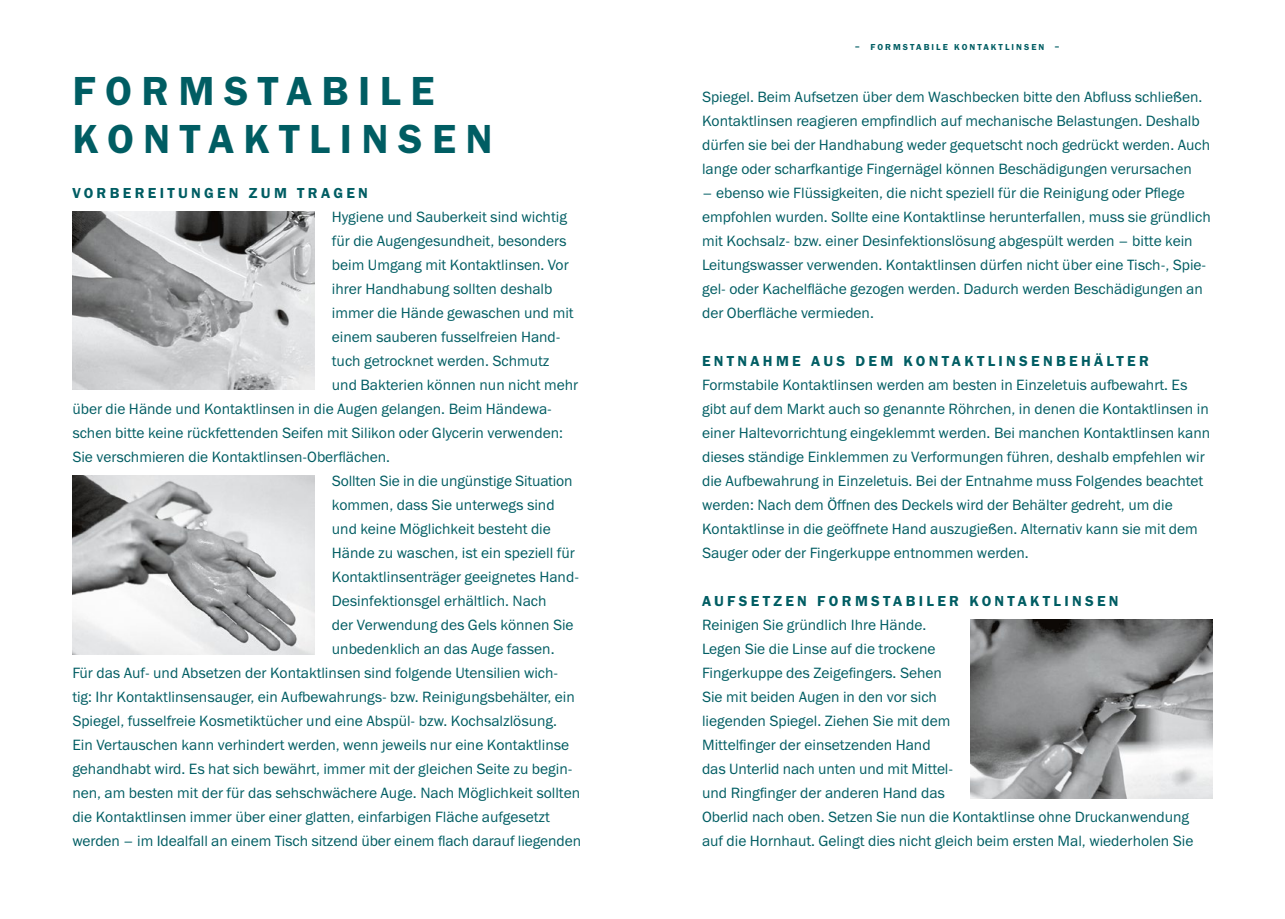
<style>
.page{position:relative;width:1285px;height:919px;background:#fff}
.page>*{position:absolute;margin:0;border:0;box-sizing:border-box;transform-origin:0 0}
.t1{font:600 42px/48px "Franklin Gothic EF";letter-spacing:.225em;color:#005d63}
.t2{font:15px/24px "Franklin Gothic Book ITC";color:#005d63}
.t3{font:600 15px "Franklin Gothic EF";letter-spacing:.22em;color:#005d63}
.t4{font:600 9px "Franklin Gothic EF";letter-spacing:.225em;color:#005d63}
</style>
<div class="page">
<img style="left:72px;top:211px;width:243px;height:179px">
<img style="left:72px;top:475px;width:243px;height:179px">
<img style="left:970px;top:619px;width:242px;height:179px">
<h1 class="t1" style="left:72px;top:67px;width:421px">FORMSTABILE<br>KONTAKTLINSEN</h1>
<p class="t3" style="left:72px;top:184px;width:297px">VORBEREITUNGEN ZUM TRAGEN</p>
<p class="t2" style="left:332px;top:204px;width:236px">Hygiene und Sauberkeit sind wichtig</p>
<p class="t2" style="left:332px;top:228px;width:236px">für die Augengesundheit, besonders</p>
<p class="t2" style="left:332px;top:252px;width:238px">beim Umgang mit Kontaktlinsen. Vor</p>
<p class="t2" style="left:332px;top:276px;width:222px">ihrer Handhabung sollten deshalb</p>
<p class="t2" style="left:332px;top:300px;width:243px">immer die Hände gewaschen und mit</p>
<p class="t2" style="left:332px;top:324px;width:230px">einem sauberen fusselfreien Hand-</p>
<p class="t2" style="left:332px;top:348px;width:219px">tuch getrocknet werden. Schmutz</p>
<p class="t2" style="left:332px;top:372px;width:248px">und Bakterien können nun nicht mehr</p>
<p class="t2" style="left:72px;top:396px;width:481px">über die Hände und Kontaktlinsen in die Augen gelangen. Beim Händewa-</p>
<p class="t2" style="left:72px;top:420px;width:492px">schen bitte keine rückfettenden Seifen mit Silikon oder Glycerin verwenden:</p>
<p class="t2" style="left:72px;top:444px;width:319px">Sie verschmieren die Kontaktlinsen-Oberflächen.</p>
<p class="t2" style="left:332px;top:468px;width:242px">Sollten Sie in die ungünstige Situation</p>
<p class="t2" style="left:332px;top:492px;width:224px">kommen, dass Sie unterwegs sind</p>
<p class="t2" style="left:332px;top:516px;width:220px">und keine Möglichkeit besteht die</p>
<p class="t2" style="left:332px;top:540px;width:244px">Hände zu waschen, ist ein speziell für</p>
<p class="t2" style="left:332px;top:564px;width:249px">Kontaktlinsenträger geeignetes Hand-</p>
<p class="t2" style="left:332px;top:588px;width:216px">Desinfektionsgel erhältlich. Nach</p>
<p class="t2" style="left:332px;top:612px;width:243px">der Verwendung des Gels können Sie</p>
<p class="t2" style="left:332px;top:636px;width:224px">unbedenklich an das Auge fassen.</p>
<p class="t2" style="left:72px;top:660px;width:487px">Für das Auf- und Absetzen der Kontaktlinsen sind folgende Utensilien wich-</p>
<p class="t2" style="left:72px;top:684px;width:504px">tig: Ihr Kontaktlinsensauger, ein Aufbewahrungs- bzw. Reinigungsbehälter, ein</p>
<p class="t2" style="left:72px;top:708px;width:486px">Spiegel, fusselfreie Kosmetiktücher und eine Abspül- bzw. Kochsalzlösung.</p>
<p class="t2" style="left:72px;top:732px;width:498px">Ein Vertauschen kann verhindert werden, wenn jeweils nur eine Kontaktlinse</p>
<p class="t2" style="left:72px;top:756px;width:501px">gehandhabt wird. Es hat sich bewährt, immer mit der gleichen Seite zu begin-</p>
<p class="t2" style="left:72px;top:780px;width:509px">nen, am besten mit der für das sehschwächere Auge. Nach Möglichkeit sollten</p>
<p class="t2" style="left:72px;top:804px;width:479px">die Kontaktlinsen immer über einer glatten, einfarbigen Fläche aufgesetzt</p>
<p class="t2" style="left:72px;top:828px;width:510px">werden – im Idealfall an einem Tisch sitzend über einem flach darauf liegenden</p>
<p class="t4" style="left:855px;top:42px;width:205px">– FORMSTABILE KONTAKTLINSEN –</p>
<p class="t2" style="left:702px;top:84px;width:509px">Spiegel. Beim Aufsetzen über dem Waschbecken bitte den Abfluss schließen.<br>Kontaktlinsen reagieren empfindlich auf mechanische Belastungen. Deshalb dürfen sie bei der Handhabung weder gequetscht noch gedrückt werden. Auch lange oder scharfkantige Fingernägel können Beschädigungen verursachen</p>
<p class="t2" style="left:702px;top:180px;width:510px">– ebenso wie Flüssigkeiten, die nicht speziell für die Reinigung oder Pflege empfohlen wurden. Sollte eine Kontaktlinse herunterfallen, muss sie gründlich mit Kochsalz- bzw. einer Desinfektionslösung abgespült werden – bitte kein Leitungswasser verwenden. Kontaktlinsen dürfen nicht über eine Tisch-, Spie&shy;gel- oder Kachelfläche gezogen werden. Dadurch werden Beschädigungen an der Oberfläche vermieden.</p>
<p class="t3" style="left:702px;top:352px;width:448px">ENTNAHME AUS DEM KONTAKTLINSENBEHÄLTER</p>
<p class="t2" style="left:702px;top:372px;width:509px">Formstabile Kontaktlinsen werden am besten in Einzeletuis aufbewahrt. Es gibt auf dem Markt auch so genannte Röhrchen, in denen die Kontaktlinsen in einer Haltevorrichtung eingeklemmt werden. Bei manchen Kontaktlinsen kann dieses ständige Einklemmen zu Verformungen führen, deshalb empfehlen wir die Aufbewahrung in Einzeletuis. Bei der Entnahme muss Folgendes beachtet werden: Nach dem Öffnen des Deckels wird der Behälter gedreht, um die Kontaktlinse in die geöffnete Hand auszugießen. Alternativ kann sie mit dem Sauger oder der Fingerkuppe entnommen werden.</p>
<p class="t3" style="left:702px;top:592px;width:418px">AUFSETZEN FORMSTABILER KONTAKTLINSEN</p>
<p class="t2" style="left:702px;top:612px;width:492px">Reinigen Sie gründlich Ihre Hände.<br>Legen Sie die Linse auf die trockene<br>Fingerkuppe des Zeigefingers. Sehen<br>Sie mit beiden Augen in den vor sich<br>liegenden Spiegel. Ziehen Sie mit dem<br>Mittelfinger der einsetzenden Hand<br>das Unterlid nach unten und mit Mittel-<br>und Ringfinger der anderen Hand das<br>Oberlid nach oben. Setzen Sie nun die Kontaktlinse ohne Druckanwendung auf die Hornhaut. Gelingt dies nicht gleich beim ersten Mal, wiederholen Sie</p>
</div>
